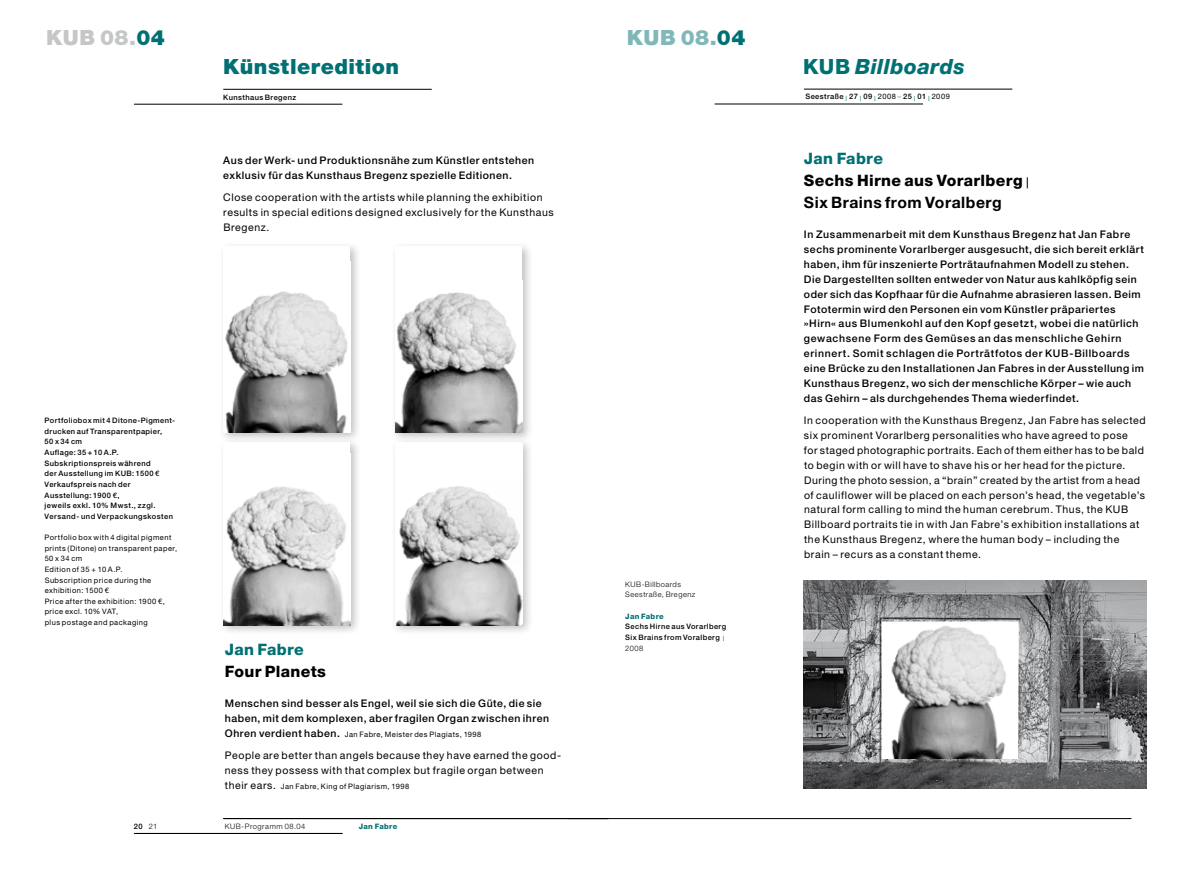
<style>
.page{position:relative;width:1191px;height:893px;background:#fff}
.page>*{position:absolute;margin:0;border:0;box-sizing:border-box;transform-origin:0 0}
.t1{font:900 21px "Helvetica Neue";letter-spacing:.025em;color:#007073}
.t2{font:italic 800 21px "Helvetica Neue";letter-spacing:.02em;color:#007073}
.t3{font:900 21px "Helvetica Neue";letter-spacing:.02em;color:#80b7b9}
.t4{font:900 21px "Helvetica Neue";letter-spacing:.02em;color:#c5c6c8}
.t5{font:800 15.75px/22.4px "Helvetica Neue";letter-spacing:.02em;color:#000}
.t6{font:800 15.75px "Helvetica Neue";letter-spacing:.025em;color:#007073}
.t7{font:500 10.5px/14.9px "Helvetica Neue";letter-spacing:.05em;color:#000}
.t8{font:10.5px/14.9px "Helvetica Neue";letter-spacing:.055em;color:#000}
.t9{font:500 7.5px/10.6px "Helvetica Neue";letter-spacing:.055em;color:#000}
.t10{font:7.5px/10.6px "Helvetica Neue";letter-spacing:.06em;color:#000}
.t11{font:300 7.5px/10.6px "Helvetica Neue";letter-spacing:.065em;color:#000}
.t12{font:800 7.5px "Helvetica Neue";letter-spacing:.04em;color:#007073}
.s1{color:#007073}
.s2{font-weight:500;font-size:10.5px}
.s3{font-size:10.5px}
.s4{font-weight:300}
.s5{font-weight:400;font-size:5.25px;color:#007073}
.s6{font-style:normal}
.s7{font-weight:400}
.s8{font-weight:300;color:#007073}
.s9{font-weight:400;font-size:10.95px}
.s10{font-weight:700}
</style>
<div class="page">
<hr style="left:568px;top:818px;width:563px;height:1px;background:#000">
<hr style="left:223px;top:818px;width:385px;height:1px;background:#000">
<hr style="left:134px;top:833px;width:208px;height:1px;background:#000">
<hr style="left:714px;top:104px;width:209px;height:1px;background:#000">
<hr style="left:804px;top:89px;width:208px;height:1px;background:#000">
<img style="left:804px;top:580px;width:342px;height:209px">
<hr style="left:134px;top:104px;width:208px;height:1px;background:#000">
<hr style="left:223px;top:89px;width:209px;height:1px;background:#000">
<img style="left:882px;top:622px;width:135px;height:137px">
<div style="left:218px;top:241px;width:150px;height:209px;background:#000;opacity:.25"></div>
<div style="left:223px;top:246px;width:127px;height:187px;background:#fff"></div>
<img style="left:225px;top:291px;width:123px;height:142px">
<div style="left:390px;top:241px;width:150px;height:209px;background:#000;opacity:.25"></div>
<div style="left:395px;top:246px;width:127px;height:187px;background:#fff"></div>
<img style="left:395px;top:292px;width:127px;height:141px">
<div style="left:218px;top:437px;width:150px;height:206px;background:#000;opacity:.25"></div>
<div style="left:223px;top:442px;width:127px;height:183px;background:#fff"></div>
<img style="left:223px;top:486px;width:127px;height:139px">
<div style="left:390px;top:437px;width:150px;height:206px;background:#000;opacity:.25"></div>
<img style="left:395px;top:445px;width:127px;height:180px">
<h1 class="t4" style="left:46px;top:25px;width:120px">KUB 08.<span class="s1">04</span></h1>
<h1 class="t1" style="left:223px;top:54px;width:177px">Künstleredition</h1>
<p class="t9" style="left:223px;top:91px;width:74px">Kunsthaus Bregenz</p>
<p class="t7" style="left:223px;top:152px;width:312px">Aus der Werk- und Produktionsnähe zum Künstler entstehen exklusiv für das Kunsthaus Bregenz spezielle Editionen.</p>
<p class="t8" style="left:223px;top:190px;width:332px">Close cooperation with the artists while planning the exhibition results in special editions designed exclusively for the Kunsthaus<br>Bregenz.</p>
<p class="t9" style="left:45px;top:415px;width:132px">Portfoliobox mit 4 Ditone-Pigment&shy;drucken auf Transparentpapier,<br>50 x 34 cm<br>Auflage: 35 + 10 A.P.<br>Subskriptionspreis während<br>der Ausstellung im KUB: 1500 €<br>Verkaufspreis nach der<br>Ausstellung: 1900 €,<br>jeweils exkl. 10% Mwst., zzgl.<br>Versand- und Verpackungskosten</p>
<p class="t10" style="left:45px;top:532px;width:134px">Portfolio box with 4 digital pigment prints (Ditone) on transparent paper,<br>50x34cm<br>Edition of 35 + 10 A.P.<br>Subscription price during the exhibition: 1500 €<br>Price after the exhibition: 1900 €, price excl. 10% VAT,<br>plus postage and packaging</p>
<h2 class="t6" style="left:225px;top:640px;width:81px">Jan Fabre</h2>
<h2 class="t5" style="left:225px;top:660px;width:103px">Four Planets</h2>
<p class="t7" style="left:225px;top:696px;width:326px">Menschen sind besser als Engel, weil sie sich die Güte, die sie haben, mit dem komplexen, aber fragilen Organ zwischen ihren</p>
<p class="t10" style="left:225px;top:729px;width:258px"><span class="s2">Ohren verdient haben.</span> Jan Fabre, Meister des Plagiats, 1998</p>
<p class="t8" style="left:225px;top:748px;width:338px">People are better than angels because they have earned the good&shy;ness they possess with that complex but fragile organ between</p>
<p class="t10" style="left:225px;top:781px;width:186px"><span class="s3">their ears.</span> Jan Fabre, King of Plagiarism, 1998</p>
<p class="t9" style="left:134px;top:821px;width:25px">20 <span class="s4">21</span></p>
<p class="t11" style="left:225px;top:821px;width:82px">KUB-Programm 08.04</p>
<p class="t12" style="left:359px;top:822px;width:40px">Jan Fabre</p>
<h1 class="t3" style="left:627px;top:25px;width:120px">KUB 08.<span class="s1">04</span></h1>
<p class="t11" style="left:625px;top:579px;width:72px">KUB-Billboards<br>Seestraße, Bregenz</p>
<p class="t12" style="left:625px;top:612px;width:40px">Jan Fabre</p>
<p class="t9" style="left:625px;top:621px;width:102px">Sechs Hirne aus Vorarlberg<br>Six Brains from Voralberg <span class="s5">|<br></span><span class="s4">2008</span></p>
<h1 class="t2" style="left:803px;top:54px;width:163px"><span class="s6">KUB</span> Billboards</h1>
<p class="t9" style="left:805px;top:91px;width:146px">Seestraße <span class="s5">|</span> 27 <span class="s5">|</span> 09 <span class="s5">|</span> <span class="s7">2008</span> <span class="s8">–</span> 25 <span class="s5">|</span> 01 <span class="s5">|</span> <span class="s7">2009</span></p>
<h2 class="t5" style="left:804px;top:147px;width:227px"><span class="s1">Jan Fabre<br></span>Sechs Hirne aus Vorarlberg <span class="s9">|<br></span><span class="s10">Six Brains from Voralberg</span></h2>
<p class="t7" style="left:804px;top:227px;width:341px">In Zusammenarbeit mit dem Kunsthaus Bregenz hat Jan Fabre sechs prominente Vorarlberger ausgesucht, die sich bereit erklärt haben, ihm für inszenierte Porträtaufnahmen Modell zu stehen.<br>Die Dargestellten sollten entweder von Natur aus kahlköpfig sein oder sich das Kopfhaar für die Aufnahme abrasieren lassen. Beim Fototermin wird den Personen ein vom Künstler präpariertes »Hirn« aus Blumenkohl auf den Kopf gesetzt, wobei die natürlich gewachsene Form des Gemüses an das menschliche Gehirn erinnert. Somit schlagen die Porträtfotos der KUB-Billboards eine Brücke zu den Installationen Jan Fabres in der Ausstellung im Kunsthaus Bregenz, wo sich der menschliche Körper – wie auch das Gehirn – als durchgehendes Thema wiederfindet.</p>
<p class="t8" style="left:804px;top:413px;width:343px">In cooperation with the Kunsthaus Bregenz, Jan Fabre has selected six prominent Vorarlberg personalities who have agreed to pose<br>for staged photographic portraits. Each of them either has to be bald to begin with or will have to shave his or her head for the picture.<br>During the photo session, a “brain” created by the artist from a head of cauliflower will be placed on each person’s head, the vegetable’s natural form calling to mind the human cerebrum. Thus, the KUB Billboard portraits tie in with Jan Fabre’s exhibition installations at the Kunsthaus Bregenz, where the human body – including the brain – recurs as a constant theme.</p>
</div>
